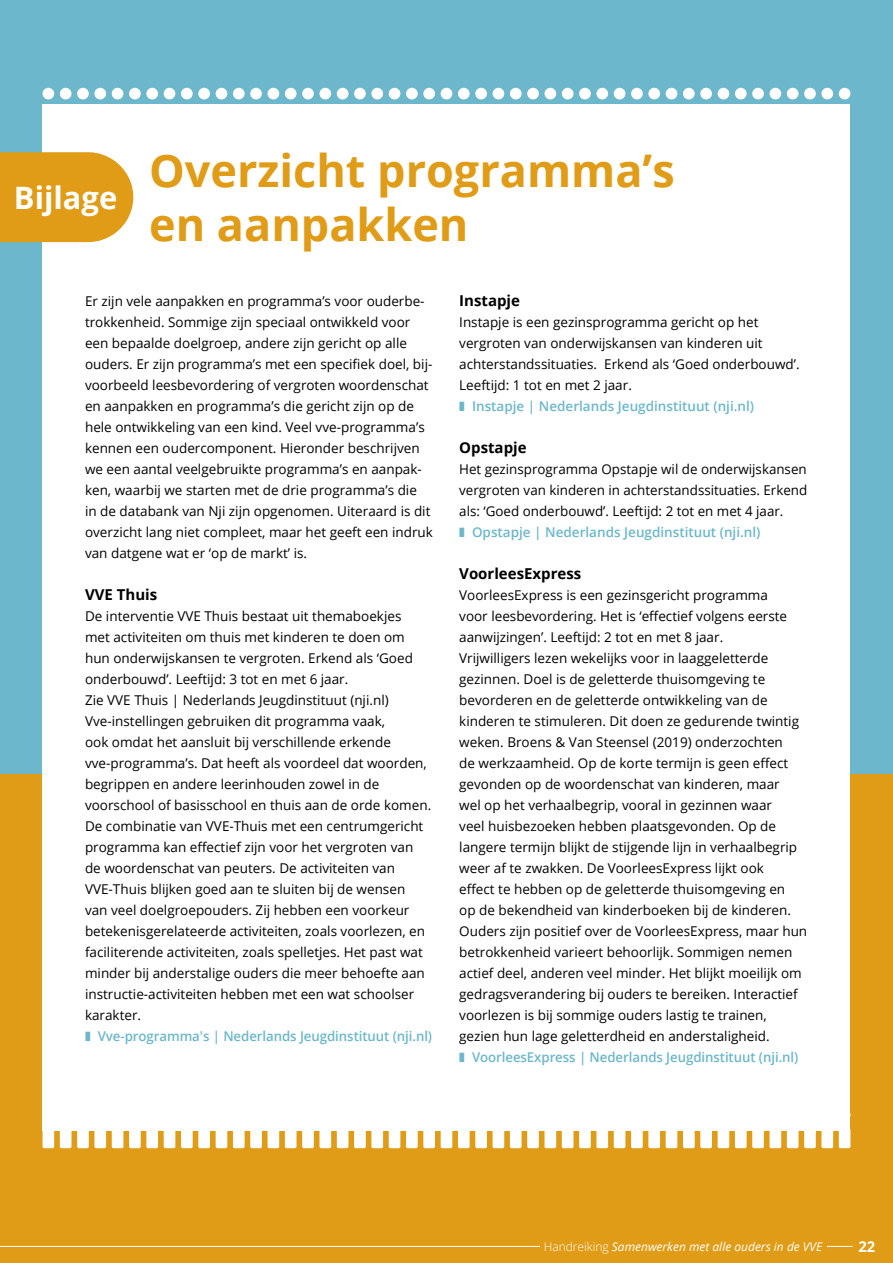
<style>
.page{position:relative;width:893px;height:1263px;background:#6cb7cb}
.page>*{position:absolute;margin:0;border:0;box-sizing:border-box;transform-origin:0 0}
.t1{font:700 45px/54px "Open Sans";color:#e09c17}
.t2{font:700 30.9px "Open Sans";color:#fff}
.t3{font:700 15px "Open Sans";color:#000}
.t4{font:700 15px "Open Sans";color:#fff}
.t5{font:13.5px/21px "Open Sans";color:#000}
.t6{font:italic 12px "Open Sans";color:#fff}
.s1{color:#6cb7cb}
.s2{font-weight:600;color:#6cb7cb}
.s3{font-weight:300;font-style:normal}
</style>
<div class="page">
<div style="left:0;top:774px;width:893px;height:489px;background:#e09c17"></div>
<div style="left:43px;top:104px;width:807px;height:1027px;background:#fff"></div>
<hr style="left:0;top:1246px;width:853px;height:1px;background:#fff">
<div style="left:540px;top:1242px;width:286px;height:9px;background:#e09c17"></div>
<svg style="left:0;top:152px;width:133px;height:90px"></svg>
<svg style="left:43px;top:1131px;width:11px;height:17px"></svg>
<div style="left:43px;top:88px;width:11px;height:11px;background:#fff;border-radius:50%"></div>
<div style="left:60px;top:88px;width:12px;height:11px;background:#fff;border-radius:50%"></div>
<div style="left:77px;top:88px;width:12px;height:11px;background:#fff;border-radius:50%"></div>
<svg style="left:60px;top:1131px;width:46px;height:17px"></svg>
<div style="left:94px;top:88px;width:12px;height:11px;background:#fff;border-radius:50%"></div>
<svg style="left:112px;top:1131px;width:11px;height:17px"></svg>
<div style="left:112px;top:88px;width:11px;height:11px;background:#fff;border-radius:50%"></div>
<div style="left:129px;top:88px;width:12px;height:11px;background:#fff;border-radius:50%"></div>
<svg style="left:129px;top:1131px;width:29px;height:17px"></svg>
<div style="left:146px;top:88px;width:12px;height:11px;background:#fff;border-radius:50%"></div>
<svg style="left:164px;top:1131px;width:11px;height:17px"></svg>
<div style="left:164px;top:88px;width:11px;height:11px;background:#fff;border-radius:50%"></div>
<div style="left:181px;top:88px;width:12px;height:11px;background:#fff;border-radius:50%"></div>
<svg style="left:181px;top:1131px;width:29px;height:17px"></svg>
<div style="left:198px;top:88px;width:12px;height:11px;background:#fff;border-radius:50%"></div>
<svg style="left:216px;top:1131px;width:11px;height:17px"></svg>
<div style="left:216px;top:88px;width:11px;height:11px;background:#fff;border-radius:50%"></div>
<div style="left:233px;top:88px;width:12px;height:11px;background:#fff;border-radius:50%"></div>
<svg style="left:233px;top:1131px;width:29px;height:17px"></svg>
<div style="left:250px;top:88px;width:12px;height:11px;background:#fff;border-radius:50%"></div>
<svg style="left:268px;top:1131px;width:11px;height:17px"></svg>
<div style="left:268px;top:88px;width:11px;height:11px;background:#fff;border-radius:50%"></div>
<div style="left:285px;top:88px;width:12px;height:11px;background:#fff;border-radius:50%"></div>
<div style="left:302px;top:88px;width:12px;height:11px;background:#fff;border-radius:50%"></div>
<svg style="left:285px;top:1131px;width:46px;height:17px"></svg>
<div style="left:319px;top:88px;width:12px;height:11px;background:#fff;border-radius:50%"></div>
<svg style="left:337px;top:1131px;width:11px;height:17px"></svg>
<div style="left:337px;top:88px;width:11px;height:11px;background:#fff;border-radius:50%"></div>
<div style="left:354px;top:88px;width:12px;height:11px;background:#fff;border-radius:50%"></div>
<svg style="left:354px;top:1131px;width:29px;height:17px"></svg>
<div style="left:371px;top:88px;width:12px;height:11px;background:#fff;border-radius:50%"></div>
<svg style="left:389px;top:1131px;width:11px;height:17px"></svg>
<div style="left:389px;top:88px;width:11px;height:11px;background:#fff;border-radius:50%"></div>
<div style="left:406px;top:88px;width:12px;height:11px;background:#fff;border-radius:50%"></div>
<svg style="left:406px;top:1131px;width:29px;height:17px"></svg>
<div style="left:423px;top:88px;width:12px;height:11px;background:#fff;border-radius:50%"></div>
<svg style="left:441px;top:1131px;width:11px;height:17px"></svg>
<div style="left:441px;top:88px;width:11px;height:11px;background:#fff;border-radius:50%"></div>
<div style="left:458px;top:88px;width:12px;height:11px;background:#fff;border-radius:50%"></div>
<svg style="left:458px;top:1131px;width:29px;height:17px"></svg>
<div style="left:475px;top:88px;width:12px;height:11px;background:#fff;border-radius:50%"></div>
<svg style="left:493px;top:1131px;width:11px;height:17px"></svg>
<div style="left:493px;top:88px;width:11px;height:11px;background:#fff;border-radius:50%"></div>
<div style="left:510px;top:88px;width:12px;height:11px;background:#fff;border-radius:50%"></div>
<div style="left:527px;top:88px;width:12px;height:11px;background:#fff;border-radius:50%"></div>
<svg style="left:510px;top:1131px;width:46px;height:17px"></svg>
<div style="left:544px;top:88px;width:12px;height:11px;background:#fff;border-radius:50%"></div>
<svg style="left:562px;top:1131px;width:11px;height:17px"></svg>
<div style="left:562px;top:88px;width:11px;height:11px;background:#fff;border-radius:50%"></div>
<div style="left:579px;top:88px;width:12px;height:11px;background:#fff;border-radius:50%"></div>
<svg style="left:579px;top:1131px;width:29px;height:17px"></svg>
<div style="left:596px;top:88px;width:12px;height:11px;background:#fff;border-radius:50%"></div>
<svg style="left:614px;top:1131px;width:11px;height:17px"></svg>
<div style="left:614px;top:88px;width:11px;height:11px;background:#fff;border-radius:50%"></div>
<div style="left:631px;top:88px;width:12px;height:11px;background:#fff;border-radius:50%"></div>
<svg style="left:631px;top:1131px;width:29px;height:17px"></svg>
<div style="left:648px;top:88px;width:12px;height:11px;background:#fff;border-radius:50%"></div>
<svg style="left:666px;top:1131px;width:11px;height:17px"></svg>
<div style="left:666px;top:88px;width:11px;height:11px;background:#fff;border-radius:50%"></div>
<div style="left:683px;top:88px;width:12px;height:11px;background:#fff;border-radius:50%"></div>
<svg style="left:683px;top:1131px;width:29px;height:17px"></svg>
<div style="left:700px;top:88px;width:12px;height:11px;background:#fff;border-radius:50%"></div>
<svg style="left:718px;top:1131px;width:11px;height:17px"></svg>
<div style="left:718px;top:88px;width:11px;height:11px;background:#fff;border-radius:50%"></div>
<div style="left:735px;top:88px;width:12px;height:11px;background:#fff;border-radius:50%"></div>
<div style="left:752px;top:88px;width:12px;height:11px;background:#fff;border-radius:50%"></div>
<svg style="left:735px;top:1131px;width:46px;height:17px"></svg>
<div style="left:769px;top:88px;width:12px;height:11px;background:#fff;border-radius:50%"></div>
<svg style="left:787px;top:1131px;width:11px;height:17px"></svg>
<div style="left:787px;top:88px;width:11px;height:11px;background:#fff;border-radius:50%"></div>
<div style="left:804px;top:88px;width:12px;height:11px;background:#fff;border-radius:50%"></div>
<svg style="left:804px;top:1131px;width:29px;height:17px"></svg>
<div style="left:821px;top:88px;width:12px;height:11px;background:#fff;border-radius:50%"></div>
<svg style="left:839px;top:1131px;width:11px;height:17px"></svg>
<div style="left:839px;top:88px;width:11px;height:11px;background:#fff;border-radius:50%"></div>
<h2 class="t2" style="left:14px;top:176px;width:105px">Bijlage</h2>
<h1 class="t1" style="left:149px;top:143px;width:527px">Overzicht programma’s en aanpakken</h1>
<p class="t5" style="left:85px;top:290px;width:349px">Er zijn vele aanpakken en programma’s voor ouderbe&shy;trokkenheid. Sommige zijn speciaal ontwikkeld voor een bepaalde doelgroep, andere zijn gericht op alle ouders. Er zijn programma’s met een specifiek doel, bij&shy;voorbeeld leesbevordering of vergroten woordenschat en aanpakken en programma’s die gericht zijn op de hele ontwikkeling van een kind. Veel vve-programma’s kennen een oudercomponent. Hieronder beschrijven we een aantal veelgebruikte programma’s en aanpak&shy;ken, waarbij we starten met de drie programma’s die<br>in de databank van Nji zijn opgenomen. Uiteraard is dit overzicht lang niet compleet, maar het geeft een indruk van datgene wat er ‘op de markt’ is.</p>
<p class="t3" style="left:85px;top:584px;width:74px">VVE Thuis</p>
<p class="t5" style="left:85px;top:605px;width:349px">De interventie VVE Thuis bestaat uit themaboekjes<br>met activiteiten om thuis met kinderen te doen om hun onderwijskansen te vergroten. Erkend als ‘Goed onderbouwd’. Leeftijd: 3 tot en met 6 jaar.<br>Zie VVE Thuis | Nederlands Jeugdinstituut (nji.nl)<br>Vve-instellingen gebruiken dit programma vaak,<br>ook omdat het aansluit bij verschillende erkende vve-programma’s. Dat heeft als voordeel dat woorden, begrippen en andere leerinhouden zowel in de voorschool of basisschool en thuis aan de orde komen.<br>De combinatie van VVE-Thuis met een centrumgericht programma kan effectief zijn voor het vergroten van de woordenschat van peuters. De activiteiten van VVE-Thuis blijken goed aan te sluiten bij de wensen<br>van veel doelgroepouders. Zij hebben een voorkeur betekenisgerelateerde activiteiten, zoals voorlezen, en faciliterende activiteiten, zoals spelletjes. Het past wat minder bij anderstalige ouders die meer behoefte aan instructie-activiteiten hebben met een wat schoolser karakter.<br><span class="s1">❚</span> <span class="s2">Vve-programma's | Nederlands Jeugdinstituut (nji.nl)</span></p>
<p class="t3" style="left:459px;top:290px;width:62px">Instapje</p>
<p class="t5" style="left:459px;top:311px;width:342px">Instapje is een gezinsprogramma gericht op het vergroten van onderwijskansen van kinderen uit achterstandssituaties. Erkend als ‘Goed onderbouwd’.<br>Leeftijd: 1 tot en met 2 jaar.<br><span class="s1">❚</span> <span class="s2">Instapje | Nederlands Jeugdinstituut (nji.nl)</span></p>
<p class="t3" style="left:459px;top:437px;width:69px">Opstapje</p>
<p class="t5" style="left:459px;top:458px;width:350px">Het gezinsprogramma Opstapje wil de onderwijskansen vergroten van kinderen in achterstandssituaties. Erkend als: ‘Goed onderbouwd’. Leeftijd: 2 tot en met 4 jaar.<br><span class="s1">❚</span> <span class="s2">Opstapje | Nederlands Jeugdinstituut (nji.nl)</span></p>
<p class="t3" style="left:459px;top:563px;width:124px">VoorleesExpress</p>
<p class="t5" style="left:459px;top:584px;width:349px">VoorleesExpress is een gezinsgericht programma<br>voor leesbevordering. Het is ‘effectief volgens eerste aanwijzingen’. Leeftijd: 2 tot en met 8 jaar.<br>Vrijwilligers lezen wekelijks voor in laaggeletterde gezinnen. Doel is de geletterde thuisomgeving te bevorderen en de geletterde ontwikkeling van de kinderen te stimuleren. Dit doen ze gedurende twintig weken. Broens &amp; Van Steensel (2019) onderzochten<br>de werkzaamheid. Op de korte termijn is geen effect gevonden op de woordenschat van kinderen, maar<br>wel op het verhaalbegrip, vooral in gezinnen waar<br>veel huisbezoeken hebben plaatsgevonden. Op de langere termijn blijkt de stijgende lijn in verhaalbegrip weer af te zwakken. De VoorleesExpress lijkt ook<br>effect te hebben op de geletterde thuisomgeving en<br>op de bekendheid van kinderboeken bij de kinderen.<br>Ouders zijn positief over de VoorleesExpress, maar hun betrokkenheid varieert behoorlijk. Sommigen nemen actief deel, anderen veel minder. Het blijkt moeilijk om gedragsverandering bij ouders te bereiken. Interactief voorlezen is bij sommige ouders lastig te trainen, gezien hun lage geletterdheid en anderstaligheid.<br><span class="s1">❚</span> <span class="s2">VoorleesExpress | Nederlands Jeugdinstituut (nji.nl)</span></p>
<p class="t6" style="left:544px;top:1238px;width:280px"><span class="s3">Handreiking</span> Samenwerken met alle ouders in de VVE</p>
<p class="t4" style="left:858px;top:1236px;width:18px">22</p>
</div>
